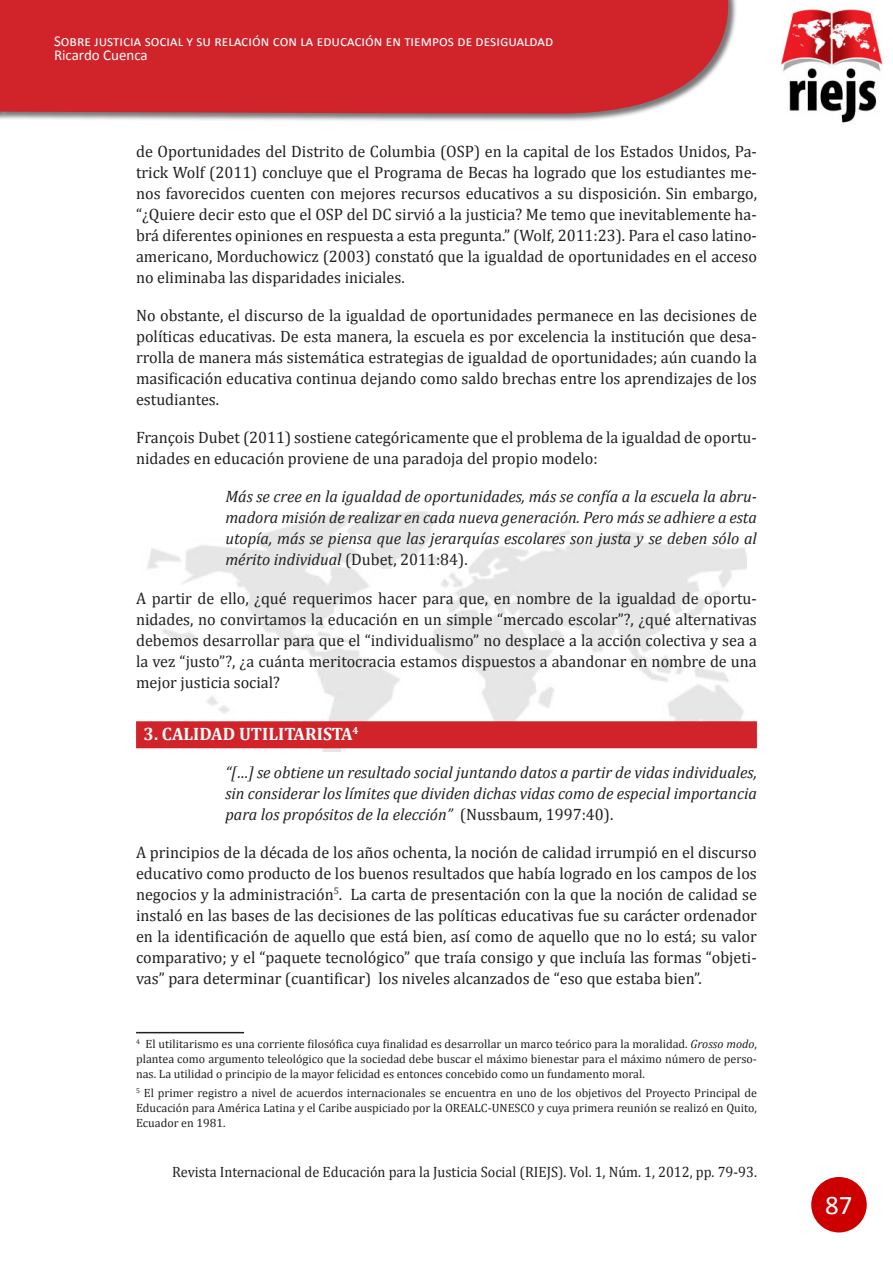
<style>
.page{position:relative;width:893px;height:1263px;background:#fff}
.page>*{position:absolute;margin:0;border:0;box-sizing:border-box;transform-origin:0 0}
.t1{font:27px "Calibri";color:#fff}
.Titulo_1{font:700 18px "Cambria";color:#fff}
.Texto_Normal{font:16.5px/21px "Cambria";color:#231f20;text-align:justify}
.Texto_cita_textual{font:italic 16.5px/21px "Cambria";color:#231f20;text-align:justify}
.t2{font:15px "Cambria";color:#231f20;scale:.95 1}
.t3{font:15px/13.5px "Calibri";color:#fff}
.Notas{font:12px/15px "Cambria";color:#231f20;text-align:justify}
.s1{font-style:normal}
.s2{font-style:italic}
</style>
<div class="page">
<img style="left:136px;top:512px;width:610px;height:239px">
<img style="left:780px;top:9px;width:103px;height:114px">
<div style="left:811px;top:1177px;width:56px;height:55px;background:#c00;border-radius:50%"></div>
<div style="left:0;top:0;width:737px;height:122px;background:#231f20;opacity:.6"></div>
<div style="left:0;top:0;width:737px;height:114px;background:#d1232a"></div>
<div style="left:136px;top:721px;width:621px;height:27px;background:#d1232a"></div>
<hr style="left:136px;top:1032px;width:108px;height:1px;background:#231f20">
<p class="t3" style="left:54px;top:34px;width:501px">Sobre justicia social y su relación con la educación en tiempos de desigualdad<br>Ricardo Cuenca</p>
<p class="Texto_Normal" style="left:136px;top:141px;width:622px">de Oportunidades del Distrito de Columbia (OSP) en la capital de los Estados Unidos, Pa&shy;trick Wolf (2011) concluye que el Programa de Becas ha logrado que los estudiantes me&shy;nos favorecidos cuenten con mejores recursos educativos a su disposición. Sin embargo, “¿Quiere decir esto que el OSP del DC sirvió a la justicia? Me temo que inevitablemente ha&shy;brá diferentes opiniones en respuesta a esta pregunta.” (Wolf, 2011:23). Para el caso latino&shy;americano, Morduchowicz (2003) constató que la igualdad de oportunidades en el acceso no eliminaba las disparidades iniciales.</p>
<p class="Texto_Normal" style="left:136px;top:305px;width:622px">No obstante, el discurso de la igualdad de oportunidades permanece en las decisiones de políticas educativas. De esta manera, la escuela es por excelencia la institución que desa&shy;rrolla de manera más sistemática estrategias de igualdad de oportunidades; aún cuando la masificación educativa continua dejando como saldo brechas entre los aprendizajes de los estudiantes.</p>
<p class="Texto_Normal" style="left:136px;top:427px;width:622px">François Dubet (2011) sostiene categóricamente que el problema de la igualdad de oportu&shy;nidades en educación proviene de una paradoja del propio modelo:</p>
<p class="Texto_cita_textual" style="left:225px;top:486px;width:533px">Más se cree en la igualdad de oportunidades, más se confía a la escuela la abru&shy;madora misión de realizar en cada nueva generación. Pero más se adhiere a esta utopía, más se piensa que las jerarquías escolares son justa y se deben sólo al mérito individual <span class="s1">(Dubet, 2011:84).</span></p>
<p class="Texto_Normal" style="left:136px;top:587px;width:622px">A partir de ello, ¿qué requerimos hacer para que, en nombre de la igualdad de oportu&shy;nidades, no convirtamos la educación en un simple “mercado escolar”?, ¿qué alternativas debemos desarrollar para que el “individualismo” no desplace a la acción colectiva y sea a la vez “justo”?, ¿a cuánta meritocracia estamos dispuestos a abandonar en nombre de una mejor justicia social?</p>
<p class="Titulo_1" style="left:144px;top:723px;width:217px">3. CALIDAD UTILITARISTA<sup>4</sup></p>
<p class="Texto_cita_textual" style="left:225px;top:761px;width:533px">“[…] se obtiene un resultado social juntando datos a partir de vidas individuales, sin considerar los límites que dividen dichas vidas como de especial importancia para los propósitos de la elección” <span class="s1">(Nussbaum, 1997:40).</span></p>
<p class="Texto_Normal" style="left:136px;top:842px;width:622px">A principios de la década de los años ochenta, la noción de calidad irrumpió en el discurso educativo como producto de los buenos resultados que había logrado en los campos de los negocios y la administración<sup>5</sup>. La carta de presentación con la que la noción de calidad se instaló en las bases de las decisiones de las políticas educativas fue su carácter ordenador en la identificación de aquello que está bien, así como de aquello que no lo está; su valor comparativo; y el “paquete tecnológico” que traía consigo y que incluía las formas “objeti&shy;vas” para determinar (cuantificar) los niveles alcanzados de “eso que estaba bien”.</p>
<p class="Notas" style="left:136px;top:1036px;width:622px"><sup>4</sup> El utilitarismo es una corriente filosófica cuya finalidad es desarrollar un marco teórico para la moralidad. <span class="s2">Grosso modo</span>, plantea como argumento teleológico que la sociedad debe buscar el máximo bienestar para el máximo número de perso&shy;nas. La utilidad o principio de la mayor felicidad es entonces concebido como un fundamento moral.</p>
<p class="Notas" style="left:136px;top:1085px;width:622px"><sup>5</sup> El primer registro a nivel de acuerdos internacionales se encuentra en uno de los objetivos del Proyecto Principal de Educación para América Latina y el Caribe auspiciado por la OREALC-UNESCO y cuya primera reunión se realizó en Quito, Ecuador en 1981.</p>
<p class="t2" style="left:172px;top:1163px;width:617px">Revista Internacional de Educación para la Justicia Social (RIEJS). Vol. 1, Núm. 1, 2012, pp. 79-93.</p>
<h1 class="t1" style="left:825px;top:1188px;width:29px">87</h1>
</div>
